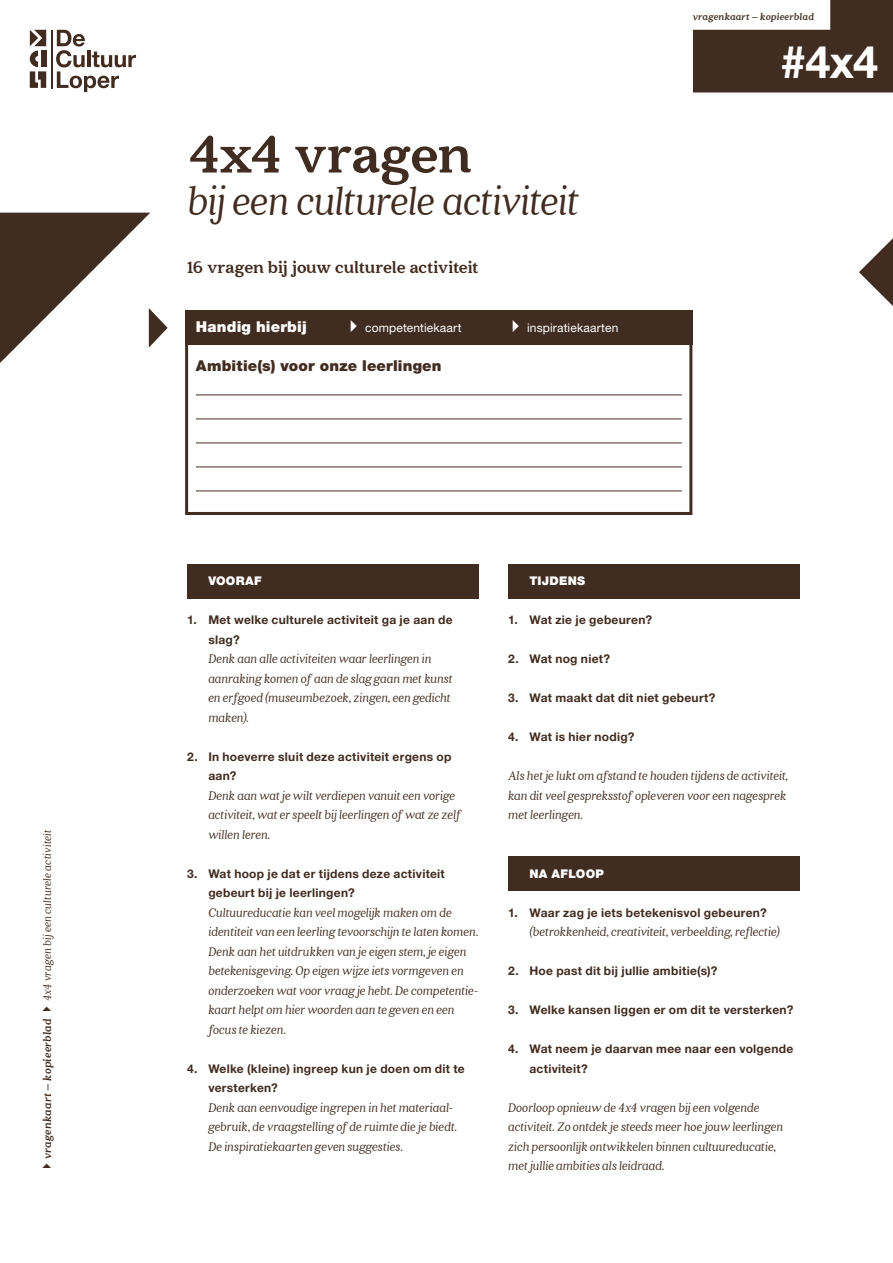
<style>
.page{position:relative;width:893px;height:1263px;background:#fff}
.page>*{position:absolute;margin:0;border:0;box-sizing:border-box;transform-origin:0 0}
.t1{font:900 57px "Quincy CF";letter-spacing:-.02em;color:#412c21}
.t2{font:700 45px "Helvetica Neue";color:#fff}
.t3{font:italic 43.5px "Quincy CF";letter-spacing:-.015em;color:#412c21}
.t4{font:900 18px "Quincy CF";letter-spacing:-.015em;color:#412c21}
.t5{font:900 15px "Helvetica Neue";letter-spacing:.01em;color:#412c21}
.t6{font:900 15px "Helvetica Neue";letter-spacing:.01em;color:#fff}
.t7{font:italic 13.5px/19.5px "Quincy CF";letter-spacing:.005em;color:#412c21}
.t8{font:700 12px/19.5px "Helvetica Neue";letter-spacing:.02em;color:#412c21}
.t9{font:italic 12px "Quincy CF";letter-spacing:.015em;color:#412c21}
.t10{font:12px "Helvetica Neue";letter-spacing:.015em;color:#fff}
.t11{font:italic 900 12px "Quincy CF";letter-spacing:.015em;color:#412c21}
.t12{font:900 12px "Helvetica Neue";letter-spacing:.025em;color:#fff}
.t13{font:italic 900 10.5px "Quincy CF";letter-spacing:.015em;color:#412c21}
</style>
<div class="page">
<svg style="left:859px;top:238px;width:34px;height:68px"></svg>
<div style="left:187px;top:564px;width:291px;height:34px;background:#412c21"></div>
<div style="left:508px;top:564px;width:291px;height:34px;background:#412c21"></div>
<div style="left:508px;top:856px;width:291px;height:34px;background:#412c21"></div>
<svg style="left:0;top:213px;width:168px;height:150px"></svg>
<div style="left:185px;top:310px;width:507px;height:34px;background:#412c21"></div>
<div style="left:185px;top:315px;width:507px;height:200px;border:3px solid #412c21"></div>
<hr style="left:196px;top:395px;width:486px;height:1px;background:#412c21">
<hr style="left:196px;top:419px;width:486px;height:1px;background:#412c21">
<hr style="left:196px;top:443px;width:486px;height:1px;background:#412c21">
<hr style="left:196px;top:467px;width:486px;height:1px;background:#412c21">
<hr style="left:196px;top:491px;width:486px;height:1px;background:#412c21">
<svg style="left:30px;top:30px;width:16px;height:58px"></svg>
<div style="left:41px;top:51px;width:5px;height:16px;background:#412c21"></div>
<svg style="left:56px;top:30px;width:80px;height:62px"></svg>
<hr style="left:51px;top:30px;width:1px;height:59px;background:#412c21">
<svg style="left:693px;top:0;width:200px;height:92px"></svg>
<p class="t9" style="left:41px;top:1001px;width:173px;rotate:-90deg">4x4 vragen bijeen culturele activiteit</p>
<p class="t11" style="left:41px;top:1159px;width:142px;rotate:-90deg">vragenkaart – kopieerblad</p>
<h1 class="t1" style="left:187px;top:127px;width:287px">4x4 vragen</h1>
<h3 class="t3" style="left:187px;top:180px;width:393px">bij een culturele activiteit</h3>
<h3 class="t4" style="left:187px;top:259px;width:293px">16 vragen bij jouw culturele activiteit</h3>
<p class="t6" style="left:196px;top:321px;width:112px">Handig hierbij</p>
<p class="t10" style="left:365px;top:323px;width:98px">competentiekaart</p>
<p class="t10" style="left:527px;top:323px;width:93px">inspiratiekaarten</p>
<p class="t5" style="left:196px;top:360px;width:247px">Ambitie(s) voor onze leerlingen</p>
<p class="t13" style="left:693px;top:11px;width:123px">vragenkaart – kopieerblad</p>
<h2 class="t2" style="left:781px;top:45px;width:99px">#4x4</h2>
<p class="t12" style="left:208px;top:576px;width:55px">VOORAF</p>
<p class="t8" style="left:208px;top:611px;width:246px;text-indent:-21px">1. Met welke culturele activiteit ga je aan de slag?</p>
<p class="t7" style="left:208px;top:649px;width:246px">Denk aan alle activiteiten waar leerlingen in aan raking komen of aan de slag gaan met kunst en erfgoed (museumbezoek, zingen, een gedicht maken).</p>
<p class="t8" style="left:208px;top:748px;width:245px;text-indent:-21px">2. In hoeverre sluit deze activiteit ergens op aan?</p>
<p class="t7" style="left:208px;top:786px;width:254px">Denk aan wat je wilt verdiepen vanuit een vorige activiteit, wat er speelt bij leerlingen of wat ze zelf willen leren.</p>
<p class="t8" style="left:208px;top:865px;width:238px;text-indent:-21px">3. Wat hoop je dat er tijdens deze activiteit gebeurt bij je leerlingen?</p>
<p class="t7" style="left:208px;top:903px;width:272px">Cultuureducatie kan veel mogelijk maken om de identiteit van een leerling tevoorschijn te laten komen.<br>Denk aan het uitdrukken van je eigen stem, je eigen betekenisgeving. Op eigen wijze iets vormgeven en onderzoeken wat voor vraag je hebt. De competentie&shy;kaart helpt om hier woorden aan te geven en een focus te kiezen.</p>
<p class="t8" style="left:208px;top:1060px;width:258px;text-indent:-21px">4. Welke (kleine) ingreep kun je doen om dit te versterken?</p>
<p class="t7" style="left:208px;top:1098px;width:250px">Denk aan eenvoudige ingrepen in het materiaal&shy;gebruik, de vraagstelling of de ruimte die je biedt.<br>De inspiratiekaarten geven suggesties.</p>
<p class="t12" style="left:529px;top:576px;width:57px">TIJDENS</p>
<p class="t8" style="left:508px;top:611px;width:145px">1. Wat zie je gebeuren?</p>
<p class="t8" style="left:508px;top:650px;width:103px">2. Wat nog niet?</p>
<p class="t8" style="left:508px;top:689px;width:209px">3. Wat maakt dat dit niet gebeurt?</p>
<p class="t8" style="left:508px;top:728px;width:128px">4. Wat is hier nodig?</p>
<p class="t7" style="left:508px;top:766px;width:281px;text-align:justify">Als het je lukt om afstand te houden tijdens de activiteit, kan dit veel gespreksstof opleveren voor een nagesprek met leerlingen.</p>
<p class="t12" style="left:529px;top:869px;width:76px">NA AFLOOP</p>
<p class="t8" style="left:508px;top:904px;width:260px">1. Waar zag je iets betekenisvol gebeuren?</p>
<p class="t7" style="left:529px;top:922px;width:252px">(betrokkenheid, creativiteit, verbeelding, reflectie)</p>
<p class="t8" style="left:508px;top:962px;width:211px">2. Hoe past dit bij jullie ambitie(s)?</p>
<p class="t8" style="left:508px;top:1001px;width:287px">3. Welke kansen liggen er om dit te versterken?</p>
<p class="t8" style="left:529px;top:1040px;width:265px;text-indent:-21px">4. Wat neem je daarvan mee naar een volgende activiteit?</p>
<p class="t7" style="left:508px;top:1098px;width:276px">Doorloop opnieuw de 4x4 vragen bij een volgende<br>acti viteit. Zo ontdek je steeds meer hoe jouw leerlingen zich persoonlijk ontwikkelen binnen cultuureducatie, met jullie ambities als leidraad.</p>
</div>
